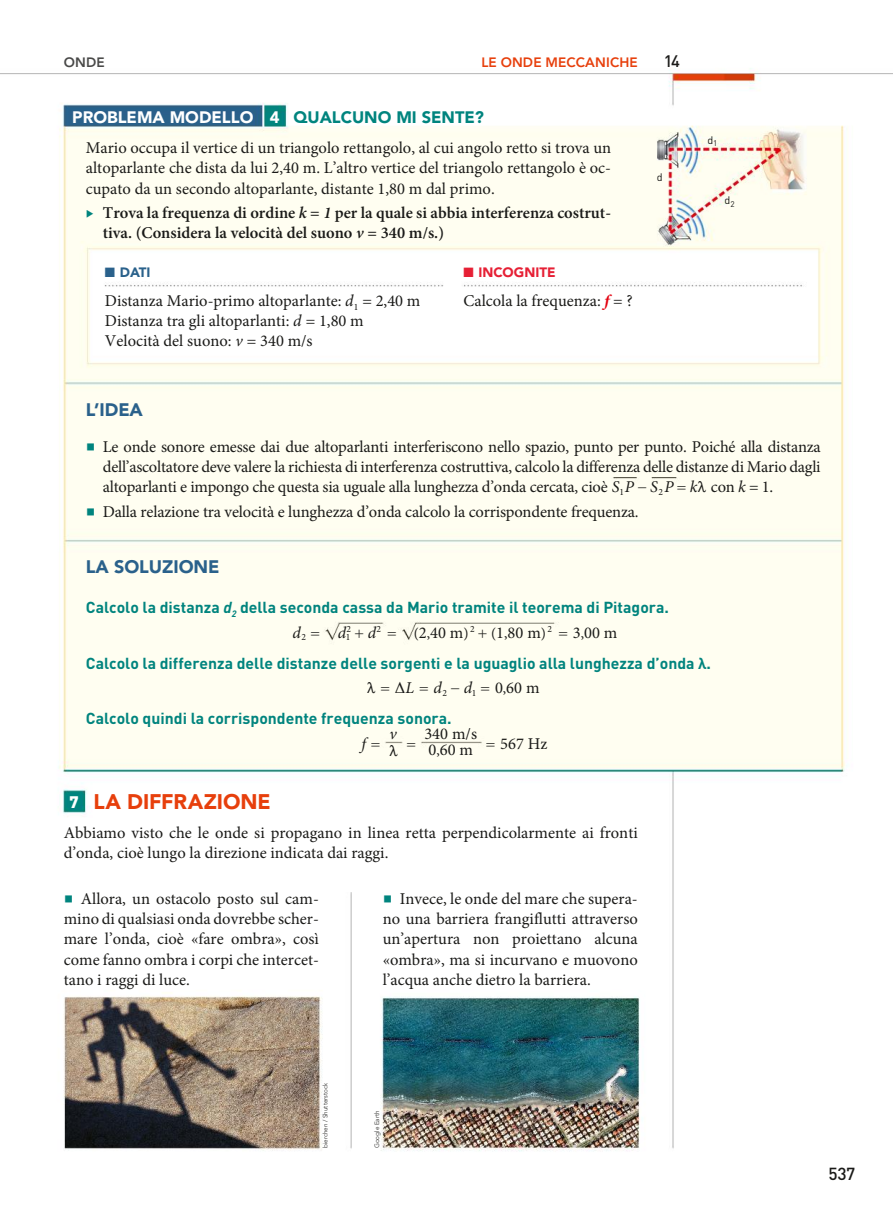
<style>
.page{position:relative;width:893px;height:1212px;background:#fff}
.page>*{position:absolute;margin:0;border:0;box-sizing:border-box;transform-origin:0 0}
.t1{font:900 21px "Avenir LT Std";letter-spacing:-.005em;color:#e73f0c}
.t2{font:900 18px "Avenir LT Std";letter-spacing:-.005em;color:#2a618b}
.t3{font:500 17.25px "DIN Pro";color:#1a1a18}
.t4{font:16.5px/20.2px "Minion Pro";color:#1a1a18;text-align:justify}
.t5{font:600 16.5px/20.2px "Minion Pro";color:#1a1a18}
.t6{font:900 16.5px "Avenir LT Std";color:#00847e}
.t7{font:900 16.5px "Avenir LT Std";color:#fff}
.t8{font:italic 16.5px "Minion Pro";color:#1a1a18}
.t9{font:500 16.5px "DIN Pro";color:#1a1a18}
.t10{font:700 15.75px "DIN Pro";color:#00847e}
.t11{font:14.85px "Minion Pro";color:#1a1a18}
.t12{font:14.1px "MM Times Roman";color:#1a1a18}
.t13{font:14.1px "MM Greek";color:#1a1a18}
.t14{font:800 13.5px "Avenir LT Std";letter-spacing:.01em;color:#e73f0c}
.t15{font:900 13.5px "Avenir LT Std";color:#e62035}
.t16{font:900 13.5px "Avenir LT Std";color:#2a618b}
.t17{font:800 13.5px "Avenir LT Std";color:#494948}
.t18{font:10.8px "DIN Pro";color:#1a1a18}
.t19{font:9.6px "Minion Pro";color:#1a1a18}
.t20{font:300 6.3px "Avenir LT Std";color:#1a1a18}
.s1{font-weight:700;color:#00847e}
.s2{font-style:italic}
.s3{font-weight:700;font-style:italic;color:#e3000f}
.s4{font-weight:700;font-size:24px;color:#00847e}
.s5{font-family:"MM Times Roman";font-size:14.1px}
.s6{font-family:"MM Greek";font-size:14.1px}
.s7{font-size:14.85px}
.s8{font-family:"Minion Pro";font-style:italic;font-size:16.5px}
.s9{font-size:16.5px}
.s10{font-family:"MM Greek";font-style:normal;font-size:14.1px}
.s11{font-family:"MM Times Roman";font-style:normal;font-size:14.1px}
.s12{font-family:"MM Greek";font-style:normal;font-size:14.85px}
.s13{font-family:"DIN Pro";font-size:16.5px;color:#fff}
</style>
<div class="page">
<img style="left:0;top:68px;width:893px;height:1084px">
<p class="t17" style="left:64px;top:57px;width:42px">ONDE</p>
<p class="t14" style="left:481px;top:57px;width:158px">LE ONDE MECCANICHE</p>
<p class="t9" style="left:664px;top:55px;width:18px">14</p>
<p class="t6" style="left:293px;top:107px;width:192px">QUALCUNO MI SENTE?</p>
<p class="t4" style="left:86px;top:139px;width:527px">Mario occupa il vertice di un triangolo rettangolo, al cui angolo retto si trova un altoparlante che dista da lui 2,40 m. L’altro vertice del triangolo rettangolo è oc&shy;cupato da un secondo altoparlante, distante 1,80 m dal primo.</p>
<p class="t5" style="left:103px;top:204px;width:510px;text-indent:-17px"><span class="s1">▶</span> Trova la frequenza di ordine <span class="s2">k</span> = <span class="s2">1</span> per la quale si abbia interferenza costrut&shy;tiva. (Considera la velocità del suono <span class="s2">v</span> = 340 m/s.)</p>
<p class="t16" style="left:105px;top:265px;width:47px">■ DATI</p>
<p class="t4" style="left:105px;top:292px;width:317px;text-align:left">Distanza Mario-primo altoparlante: <span class="s2">d</span><sub>1</sub> <span class="s2">=</span> 2,40 m<br>Distanza tra gli altoparlanti: <span class="s2">d =</span> 1,80 m<br>Velocità del suono: <span class="s2">v =</span> 340 m/s</p>
<p class="t7" style="left:72px;top:107px;width:209px">PROBLEMA MODELLO 4</p>
<p class="t15" style="left:463px;top:265px;width:94px">■ INCOGNITE</p>
<p class="t4" style="left:463px;top:292px;width:171px">Calcola la frequenza: <span class="s3">f</span> = ?</p>
<p class="t18" style="left:657px;top:173px;width:7px">d</p>
<p class="t18" style="left:707px;top:136px;width:12px">d<sub>1</sub></p>
<p class="t18" style="left:724px;top:196px;width:12px">d<sub>2</sub></p>
<p class="t2" style="left:86px;top:399px;width:59px">L’IDEA</p>
<p class="t4" style="left:103px;top:438px;width:719px;text-indent:-17px"><span class="s4">■</span> Le onde sonore emesse dai due altoparlanti interferiscono nello spazio, punto per punto. Poiché alla distanza dell’ascoltatore deve valere la richiesta di interferenza costruttiva, calcolo la differenza delle distanze di Mario dagli altoparlanti e impongo che questa sia uguale alla lunghezza d’onda cercata, cioè <span class="s2">S P S P k</span></p>
<p class="t4" style="left:637px;top:478px;width:137px"><span class="s5">- =</span> <span class="s6">M</span> con <span class="s2">k</span> = 1.</p>
<p class="t19" style="left:619px;top:488px;width:6px">1</p>
<p class="t19" style="left:659px;top:488px;width:6px">2</p>
<p class="t4" style="left:86px;top:503px;width:554px"><span class="s4">■</span> Dalla relazione tra velocità e lunghezza d’onda calcolo la corrispondente frequenza.</p>
<p class="t2" style="left:86px;top:556px;width:135px">LA SOLUZIONE</p>
<p class="t10" style="left:86px;top:602px;width:584px">Calcolo la distanza <span class="s2">d</span><sub>2</sub> della seconda cassa da mario tramite il teorema di pitagora.</p>
<p class="t8" style="left:293px;top:626px;width:15px">d<sub>2</sub></p>
<p class="t19" style="left:346px;top:634px;width:6px">1</p>
<p class="t19" style="left:347px;top:625px;width:6px">2</p>
<p class="t19" style="left:376px;top:625px;width:6px">2</p>
<p class="t12" style="left:355px;top:625px;width:11px">+</p>
<p class="t4" style="left:387px;top:624px;width:83px"><span class="s5">=</span> <span class="s7">( ,</span>2 40 m<span class="s7">)</span></p>
<p class="t4" style="left:527px;top:624px;width:15px">m</p>
<p class="t19" style="left:470px;top:625px;width:6px">2</p>
<p class="t19" style="left:548px;top:625px;width:6px">2</p>
<p class="t12" style="left:311px;top:625px;width:37px">= <span class="s8">d</span></p>
<p class="t8" style="left:368px;top:626px;width:10px">d</p>
<p class="t4" style="left:478px;top:624px;width:123px"><span class="s5">+</span> 180 <span class="s7">)</span> <span class="s5">=</span>300</p>
<p class="t11" style="left:491px;top:627px;width:18px">( ,</p>
<p class="t11" style="left:581px;top:627px;width:38px">, <span class="s9">m</span></p>
<p class="t10" style="left:86px;top:657px;width:626px">Calcolo la differenza delle distanze delle sorgenti e la uguaglio alla lunghezza d’onda λ.</p>
<p class="t8" style="left:367px;top:681px;width:77px"><span class="s10">M</span><span class="s11">=</span><span class="s12">D</span>L d</p>
<p class="t4" style="left:464px;top:679px;width:60px"><span class="s2">d</span><sub>1</sub> 0 60</p>
<p class="t12" style="left:419px;top:680px;width:11px">=</p>
<p class="t12" style="left:450px;top:680px;width:41px">- =</p>
<p class="t19" style="left:443px;top:689px;width:6px">2</p>
<p class="t11" style="left:503px;top:683px;width:38px">, <span class="s9">m</span></p>
<p class="t10" style="left:86px;top:713px;width:367px">Calcolo quindi la corrispondente frequenza sonora.</p>
<p class="t11" style="left:436px;top:745px;width:38px">, <span class="s9">m</span></p>
<p class="t4" style="left:424px;top:725px;width:54px">340 m/s</p>
<p class="t8" style="left:389px;top:728px;width:9px">v</p>
<p class="t8" style="left:362px;top:737px;width:6px">f</p>
<p class="t4" style="left:500px;top:734px;width:49px">567 Hz</p>
<p class="t12" style="left:371px;top:735px;width:11px">=</p>
<p class="t12" style="left:407px;top:735px;width:11px">=</p>
<p class="t12" style="left:486px;top:735px;width:11px">=</p>
<p class="t4" style="left:428px;top:741px;width:29px">060</p>
<p class="t13" style="left:389px;top:744px;width:10px">M</p>
<p class="t1" style="left:70px;top:789px;width:203px"><span class="s13">7</span> LA DIFFRAZIONE</p>
<p class="t4" style="left:64px;top:824px;width:575px">Abbiamo visto che le onde si propagano in linea retta perpendicolarmente ai fronti d’onda, cioè lungo la direzione indicata dai raggi.</p>
<p class="t4" style="left:64px;top:890px;width:257px"><span class="s4">■</span> Allora, un ostacolo posto sul cam&shy;mino di qualsiasi onda dovrebbe scher&shy;mare l’onda, cioè «fare ombra», così come fanno ombra i corpi che intercet&shy;tano i raggi di luce.</p>
<p class="t4" style="left:383px;top:890px;width:257px"><span class="s4">■</span> Invece, le onde del mare che supera&shy;no una barriera frangiflutti attraverso un’apertura non proiettano alcuna «ombra», ma si incurvano e muovono l’acqua anche dietro la barriera.</p>
<p class="t20" style="left:323px;top:1148px;width:66px;rotate:-90deg">bierchen / Shutterstock</p>
<p class="t20" style="left:375px;top:1148px;width:39px;rotate:-90deg">Google Earth</p>
<p class="t3" style="left:828px;top:1167px;width:28px">537</p>
</div>
